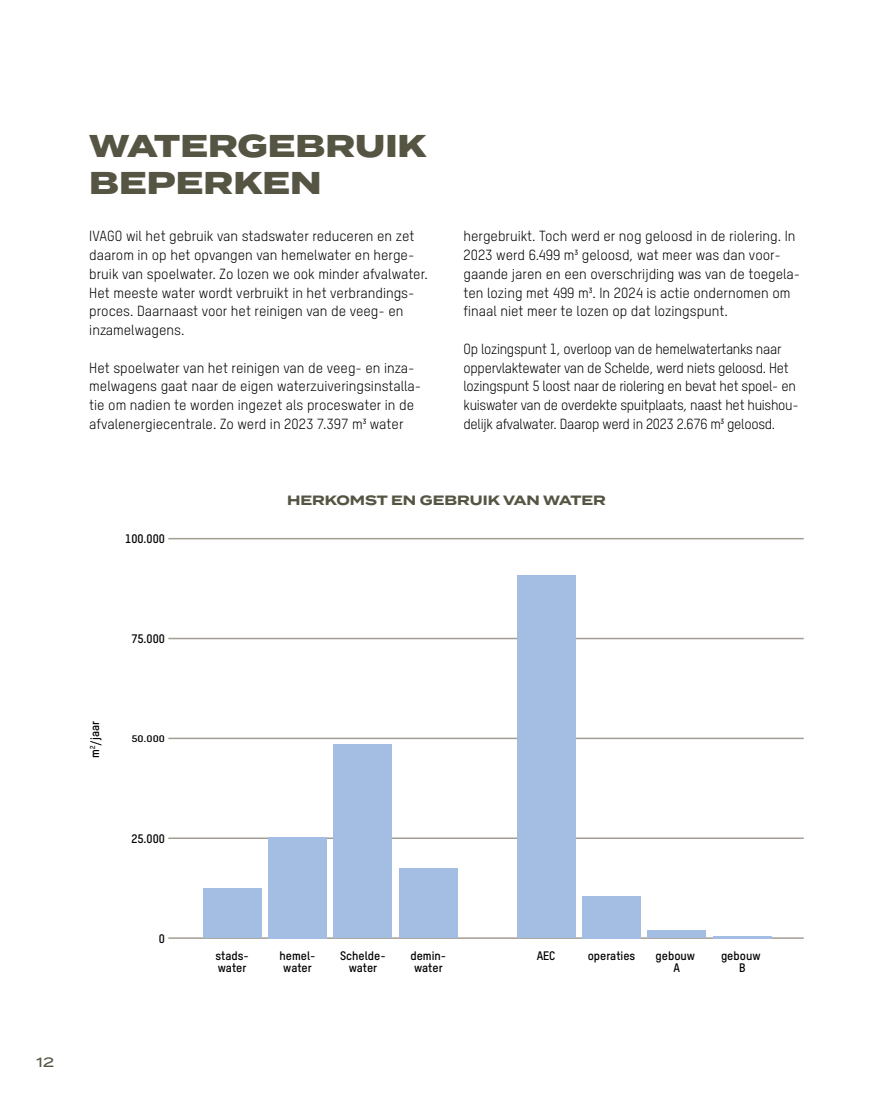
<style>
.page{position:relative;width:893px;height:1106px;background:#fff}
.page>*{position:absolute;margin:0;border:0;box-sizing:border-box;transform-origin:0 0}
.t1{font:800 31.5px/37.8px "Termina";color:#565544}
.t2{font:14.25px/18.8px "T Star Pro Regular";color:#000}
.t3{font:14.25px/18.8px "T Star Pro Regular";letter-spacing:-.02em;color:#000}
.t4{font:700 13.5px "Termina";color:#565544}
.t5{font:500 13.5px "Termina";color:#565544}
.t6{font:12px/12px "T Star Pro Bold";color:#000;text-align:center}
.t7{font:9.3px "T Star Pro Bold";color:#000;scale:1.3 1}
</style>
<div class="page">
<hr style="left:168px;top:538px;width:636px;height:1px;background:#a29e93">
<hr style="left:168px;top:638px;width:636px;height:1px;background:#a29e93">
<hr style="left:168px;top:737px;width:636px;height:2px;background:#a29e93">
<hr style="left:168px;top:837px;width:636px;height:2px;background:#a29e93">
<hr style="left:168px;top:937px;width:636px;height:1px;background:#a29e93">
<hr style="left:713px;top:936px;width:59px;height:2px;background:#a4bde3">
<div style="left:647px;top:930px;width:59px;height:8px;background:#a4bde3"></div>
<div style="left:582px;top:896px;width:59px;height:42px;background:#a4bde3"></div>
<div style="left:517px;top:575px;width:58px;height:363px;background:#a4bde3"></div>
<div style="left:399px;top:868px;width:59px;height:70px;background:#a4bde3"></div>
<div style="left:333px;top:744px;width:59px;height:194px;background:#a4bde3"></div>
<div style="left:268px;top:837px;width:59px;height:101px;background:#a4bde3"></div>
<div style="left:203px;top:888px;width:59px;height:50px;background:#a4bde3"></div>
<h1 class="t1" style="left:89px;top:128px;width:339px">WATERGEBRUIK<br>BEPERKEN</h1>
<p class="t2" style="left:89px;top:226px;width:340px">IVAGO wil het gebruik van stadswater reduceren en zet daarom in op het opvangen van hemelwater en herge&shy;bruik van spoelwater. Zo lozen we ook minder afvalwater.<br>Het meeste water wordt verbruikt in het verbrandings&shy;proces. Daarnaast voor het reinigen van de veeg- en inzamelwagens.</p>
<p class="t2" style="left:89px;top:357px;width:333px">Het spoelwater van het reinigen van de veeg- en inza&shy;melwagens gaat naar de eigen waterzuiveringsinstalla&shy;tie om nadien te worden ingezet als proceswater in de afvalenergiecentrale. Zo werd in 2023 7.397 m³ water</p>
<p class="t2" style="left:463px;top:226px;width:338px">hergebruikt. Toch werd er nog geloosd in de riolering. In 2023 werd 6.499 m³ geloosd, wat meer was dan voor&shy;gaande jaren en een overschrijding was van de toegela&shy;ten lozing met 499 m³. In 2024 is actie ondernomen om finaal niet meer te lozen op dat lozingspunt.</p>
<p class="t3" style="left:463px;top:338px;width:337px">Op lozingspunt 1, overloop van de hemelwatertanks naar oppervlaktewater van de Schelde, werd niets geloosd. Het lozingspunt 5 loost naar de riolering en bevat het spoel- en kuiswater van de overdekte spuitplaats, naast het huishou&shy;delijk afvalwater. Daarop werd in 2023 2.676 m³ geloosd.</p>
<p class="t6" style="left:125px;top:531px;width:41px">100.000</p>
<p class="t4" style="left:287px;top:490px;width:320px">HERKOMST EN GEBRUIK VAN WATER</p>
<p class="t6" style="left:131px;top:631px;width:35px">75.000</p>
<p class="t6" style="left:88px;top:758px;width:39px;rotate:-90deg">m<sup>2</sup>/jaar</p>
<p class="t7" style="left:131px;top:732px;width:27px">50.000</p>
<p class="t6" style="left:131px;top:831px;width:35px">25.000</p>
<p class="t6" style="left:159px;top:931px;width:8px">0</p>
<p class="t5" style="left:37px;top:1052px;width:19px">12</p>
<p class="t6" style="left:215px;top:948px;width:35px;text-align:left">stads&shy;water</p>
<p class="t6" style="left:280px;top:948px;width:37px">hemel&shy;water</p>
<p class="t6" style="left:340px;top:948px;width:47px">Schelde&shy;water</p>
<p class="t6" style="left:410px;top:948px;width:37px">demin&shy;water</p>
<p class="t6" style="left:537px;top:948px;width:20px">AEC</p>
<p class="t6" style="left:588px;top:948px;width:49px">operaties</p>
<p class="t6" style="left:656px;top:948px;width:41px">gebouw<br>A</p>
<p class="t6" style="left:721px;top:948px;width:41px">gebouw<br>B</p>
</div>
